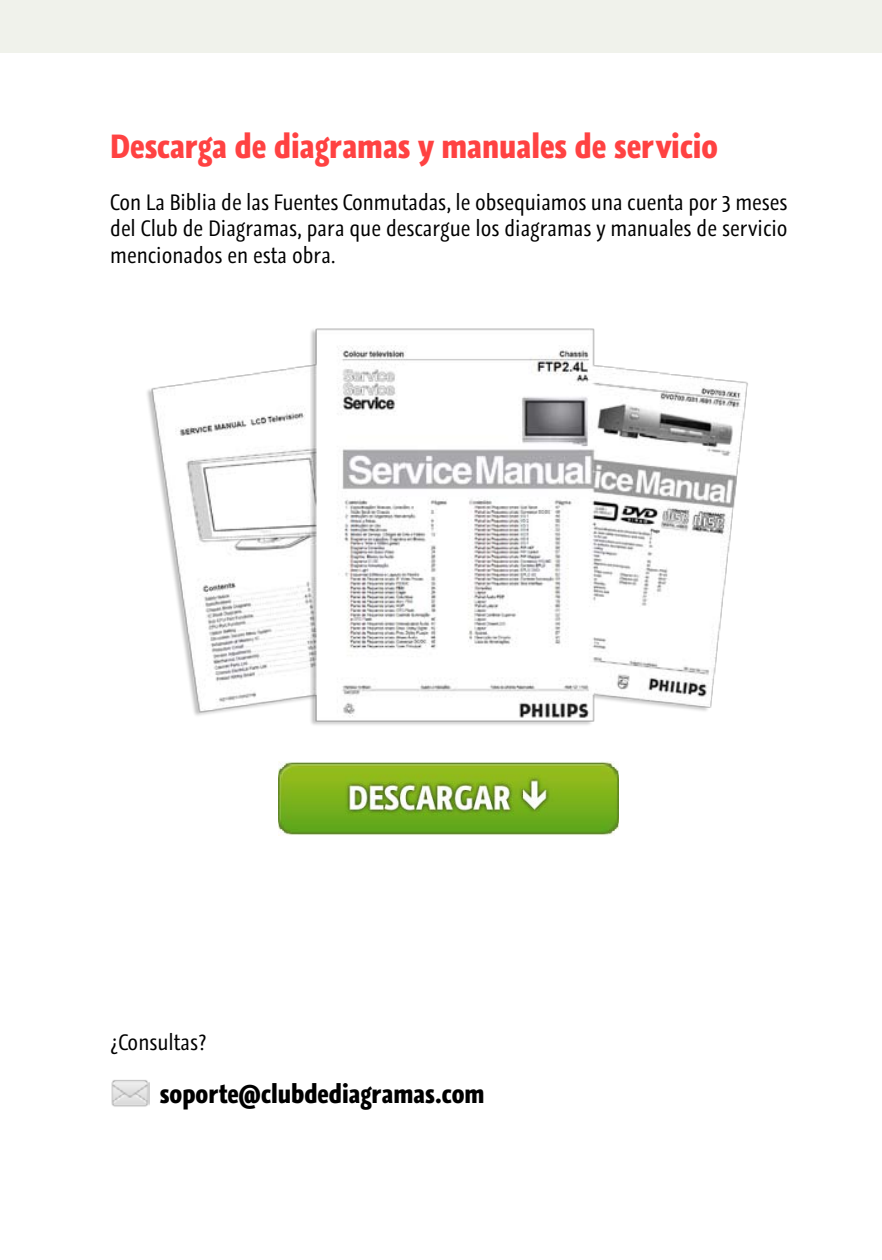
<style>
.page{position:relative;width:882px;height:1260px;background:#fff}
.page>*{position:absolute;margin:0;border:0;box-sizing:border-box;transform-origin:0 0}
.t1{font:700 31.5px "Graublau Web";color:#ff4242}
.t2{font:700 24.5px "Graublau Web";color:#000}
.t3{font:21px/26.2px "Graublau Web";color:#000;text-align:justify}
</style>
<div class="page">
<div style="left:0;top:0;width:882px;height:53px;background:#f0f2eb"></div>
<img style="left:111px;top:1080px;width:39px;height:27px">
<img style="left:147px;top:328px;width:601px;height:397px">
<img style="left:279px;top:761px;width:340px;height:74px">
<h1 class="t1" style="left:110px;top:123px;width:609px">Descarga de diagramas y manuales de servicio</h1>
<p class="t3" style="left:110px;top:189px;width:679px">Con La Biblia de las Fuentes Conmutadas, le obsequiamos una cuenta por 3 meses del Club de Diagramas, para que descargue los diagramas y manuales de servicio mencionados en esta obra.</p>
<p class="t3" style="left:110px;top:1029px;width:98px">¿Consultas?</p>
<p class="t2" style="left:160px;top:1076px;width:326px">soporte@clubdediagramas.com</p>
</div>
